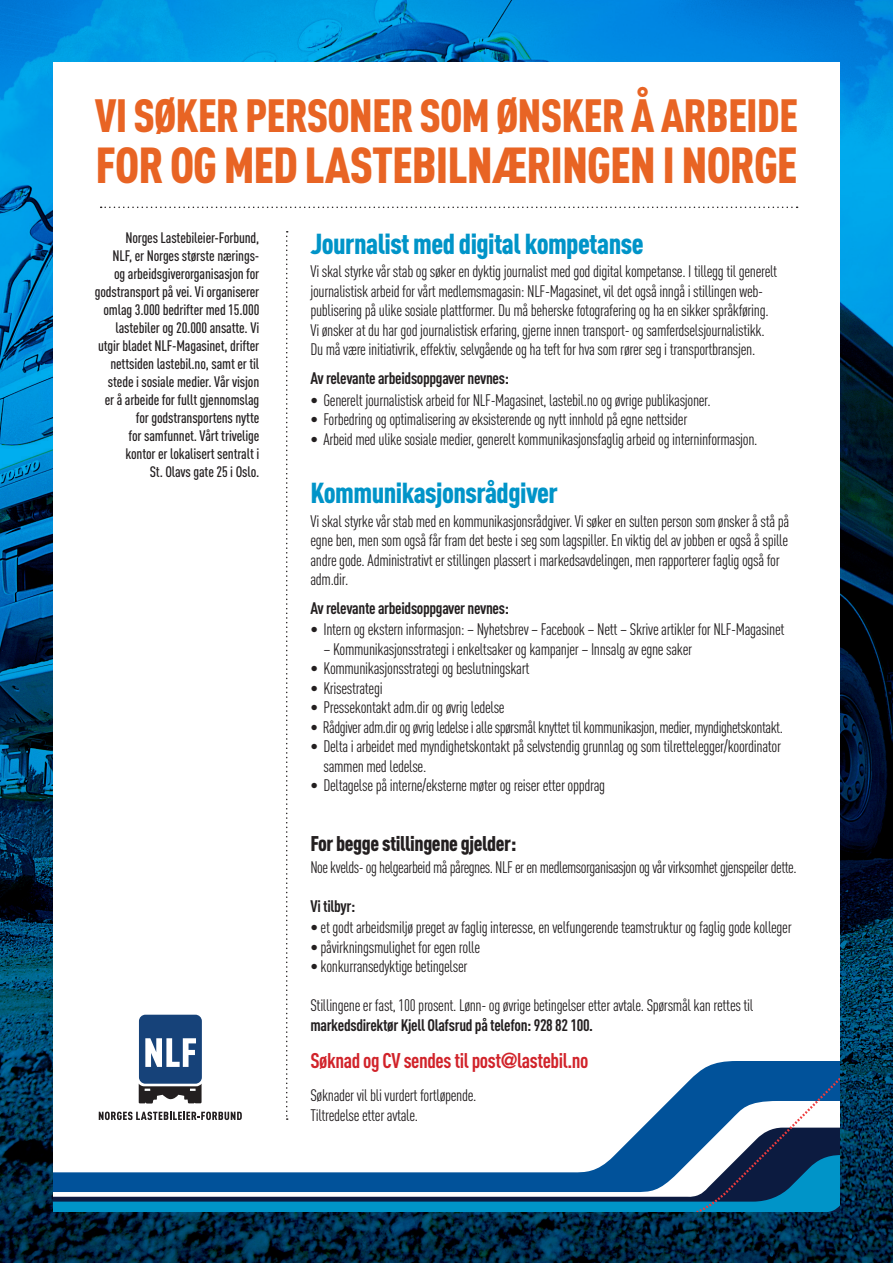
<style>
.page{position:relative;width:893px;height:1263px;background:#fff}
.page>*{position:absolute;margin:0;border:0;box-sizing:border-box;transform-origin:0 0}
.t1{font:900 49.8px "DIN Cond";letter-spacing:-.02em;color:#e86424}
.t2{font:900 46.05px "DIN Cond";letter-spacing:-.02em;color:#e86424}
.t3{font:900 28.5px "DIN Cond";letter-spacing:-.02em;color:#0094c8}
.t4{font:700 21px "DIN Cond";letter-spacing:-.02em;color:#d1232a}
.t5{font:900 21px "DIN Cond";letter-spacing:-.02em;color:#231f20}
.t6{font:16.5px/19.5px "DIN Cond";letter-spacing:-.02em;color:#231f20}
.t7{font:700 16.5px "DIN Cond";letter-spacing:-.02em;color:#231f20}
.t8{font:500 15px/18px "DIN Cond";letter-spacing:-.01em;color:#231f20;text-align:right}
.s1{font-weight:700}
.s2{font-family:"Helvetica Neue"}
</style>
<div class="page">
<img style="left:0;top:0;width:893px;height:1263px">
<div style="left:53px;top:62px;width:787px;height:1150px;background:#fff"></div>
<svg style="left:53px;top:1040px;width:787px;height:172px"></svg>
<svg style="left:99px;top:1111px;width:143px;height:9px"></svg>
<div style="left:139px;top:1015px;width:63px;height:69px;background:#164279;border-radius:6px"></div>
<svg style="left:145px;top:1038px;width:51px;height:29px"></svg>
<svg style="left:139px;top:1083px;width:63px;height:20px"></svg>
<svg style="left:286px;top:231px;width:2px;height:889px"></svg>
<svg style="left:101px;top:207px;width:697px;height:1px"></svg>
<p class="t2" style="left:95px;top:87px;width:705px">VI SØKER PERSONER SOM ØNSKER Å ARBEIDE</p>
<p class="t1" style="left:95px;top:134px;width:704px">FOR OG MED LASTEBILNÆRINGEN I NORGE</p>
<p class="t8" style="left:95px;top:228px;width:166px">Norges Lastebileier-Forbund,<br>NLF, er Norges største nærings-<br>og arbeidsgiverorganisasjon for godstransport på vei. Vi organiserer omlag 3.000 bedrifter med 15.000 lastebiler og 20.000 ansatte. Vi utgir bladet NLF-Magasinet, drifter nettsiden lastebil.no, samt er til stede i sosiale medier. Vår visjon er å arbeide for fullt gjennomslag for godstransportens nytte<br>for samfunnet. Vårt trivelige kontor er lokalisert sentralt i<br>St. Olavs gate 25 i Oslo.</p>
<p class="t3" style="left:310px;top:226px;width:335px">Journalist med digital kompetanse</p>
<p class="t6" style="left:310px;top:262px;width:468px">Vi skal styrke vår stab og søker en dyktig journalist med god digital kompetanse. I tillegg til generelt journalistisk arbeid for vårt medlemsmagasin: NLF-Magasinet, vil det også inngå i stillingen web&shy;publisering på ulike sosiale plattformer. Du må beherske fotografering og ha en sikker språkføring.<br>Vi ønsker at du har god journalistisk erfaring, gjerne innen transport- og samferdselsjournalistikk.<br>Du må være initiativrik, effektiv, selvgående og ha teft for hva som rører seg i transportbransjen.</p>
<p class="t7" style="left:310px;top:368px;width:200px">Av relevante arbeidsoppgaver nevnes:</p>
<p class="t6" style="left:310px;top:390px;width:402px">• Generelt journalistisk arbeid for NLF-Magasinet, lastebil.no og øvrige publikasjoner.</p>
<p class="t6" style="left:310px;top:409px;width:378px">• Forbedring og optimalisering av eksisterende og nytt innhold på egne nettsider</p>
<p class="t6" style="left:310px;top:429px;width:449px">• Arbeid med ulike sosiale medier, generelt kommunikasjonsfaglig arbeid og interninformasjon.</p>
<p class="t3" style="left:310px;top:475px;width:249px">Kommunikasjonsrådgiver</p>
<p class="t6" style="left:310px;top:511px;width:480px">Vi skal styrke vår stab med en kommunikasjonsrådgiver. Vi søker en sulten person som ønsker å stå på egne ben, men som også får fram det beste i seg som lagspiller. En viktig del av jobben er også å spille andre gode. Administrativt er stillingen plassert i markedsavdelingen, men rapporterer faglig også for adm.dir.</p>
<p class="t7" style="left:310px;top:598px;width:200px">Av relevante arbeidsoppgaver nevnes:</p>
<p class="t6" style="left:310px;top:619px;width:476px">• Intern og ekstern informasjon: – Nyhetsbrev – Facebook – Nett – Skrive artikler for NLF-Magasinet</p>
<p class="t6" style="left:323px;top:639px;width:370px">– Kommunikasjonsstrategi i enkeltsaker og kampanjer – Innsalg av egne saker</p>
<p class="t6" style="left:310px;top:658px;width:221px">• Kommunikasjonsstrategi og beslutningskart</p>
<p class="t6" style="left:310px;top:678px;width:74px">• Krisestrategi</p>
<p class="t6" style="left:310px;top:697px;width:196px">• Pressekontakt adm.dir og øvrig ledelse</p>
<p class="t6" style="left:310px;top:717px;width:474px">• Rådgiver adm.dir og øvrig ledelse i alle spørsmål knyttet til kommunikasjon, medier, myndighetskontakt.</p>
<p class="t6" style="left:323px;top:736px;width:459px;text-indent:-13px">• Delta i arbeidet med myndighetskontakt på selvstendig grunnlag og som tilrettelegger/koordinator sammen med ledelse.</p>
<p class="t6" style="left:310px;top:775px;width:296px">• Deltagelse på interne/eksterne møter og reiser etter oppdrag</p>
<p class="t5" style="left:310px;top:830px;width:208px">For begge stillingene gjelder:</p>
<p class="t6" style="left:310px;top:857px;width:488px">Noe kvelds- og helgearbeid må påregnes. NLF er en medlemsorganisasjon og vår virksomhet gjenspeiler dette.</p>
<p class="t7" style="left:310px;top:896px;width:46px">Vi tilbyr:</p>
<p class="t6" style="left:310px;top:918px;width:483px">• et godt arbeidsmiljø preget av faglig interesse, en velfungerende teamstruktur og faglig gode kolleger</p>
<p class="t6" style="left:310px;top:937px;width:171px">• påvirkningsmulighet for egen rolle</p>
<p class="t6" style="left:310px;top:957px;width:159px">• konkurransedyktige betingelser</p>
<p class="t6" style="left:310px;top:996px;width:444px">Stillingene er fast, 100 prosent. Lønn- og øvrige betingelser etter avtale. Spørsmål kan rettes til <span class="s1">markedsdirektør Kjell Olafsrud på telefon: 928 82 100.</span></p>
<p class="t4" style="left:310px;top:1048px;width:280px">Søknad og CV sendes til post<span class="s2">@</span>lastebil.no</p>
<p class="t6" style="left:310px;top:1086px;width:168px">Søknader vil bli vurdert fortløpende.</p>
<p class="t6" style="left:310px;top:1105px;width:109px">Tiltredelse etter avtale.</p>
</div>
